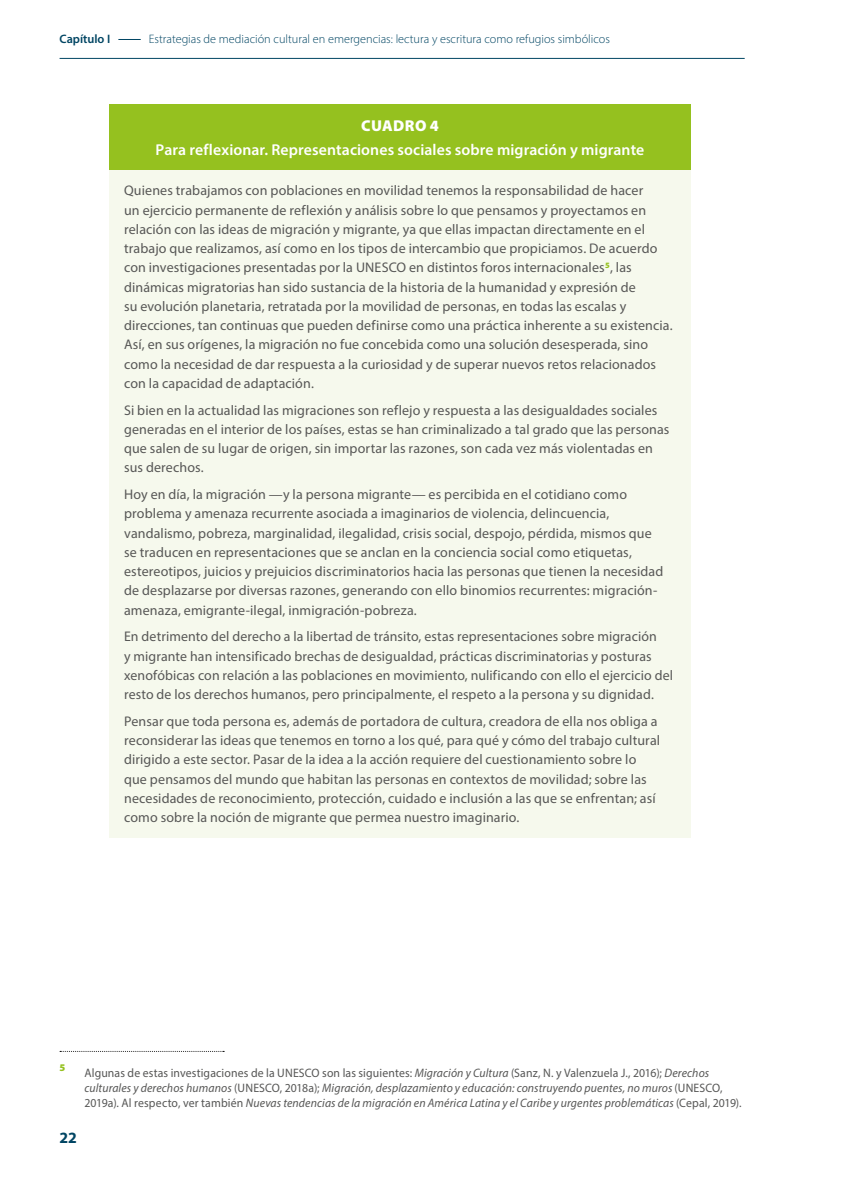
<style>
.page{position:relative;width:844px;height:1191px;background:#fff}
.page>*{position:absolute;margin:0;border:0;box-sizing:border-box;transform-origin:0 0}
.t1{font:600 15.75px "Myriad Pro";letter-spacing:.005em;color:#fff}
.t2{font:900 15.75px "Myriad Pro";letter-spacing:.025em;color:#fff}
.t3{font:700 15.75px "Myriad Pro";color:#004563}
.t4{font:14px/19.2px "Myriad Pro";letter-spacing:.01em;color:#575756}
.t5{font:italic 12.25px/14.7px "Myriad Pro";letter-spacing:.01em;color:#575756;scale:.96 1}
.t6{font:300 12.25px "Myriad Pro";color:#004563}
.t7{font:600 12.25px "Myriad Pro";color:#004563}
.t8{font:900 10.15px "Myriad Pro";color:#95c11f}
.s1{font-style:normal}
</style>
<div class="page">
<hr style="left:60px;top:58px;width:684px;height:1px;background:#004563">
<svg style="left:118px;top:39px;width:23px;height:1px"></svg>
<div style="left:109px;top:104px;width:581px;height:66px;background:#95c11f"></div>
<div style="left:109px;top:170px;width:581px;height:667px;background:#f6f9ed"></div>
<svg style="left:60px;top:1051px;width:164px;height:1px"></svg>
<p class="t7" style="left:60px;top:31px;width:52px">Capítulo I</p>
<p class="t6" style="left:149px;top:32px;width:462px">Estrategias de mediación cultural en emergencias: lectura y escritura como refugios simbólicos</p>
<p class="t2" style="left:361px;top:115px;width:79px">CUADRO 4</p>
<p class="t1" style="left:156px;top:140px;width:490px">Para reflexionar. Representaciones sociales sobre migración y migrante</p>
<p class="t4" style="left:124px;top:181px;width:550px">Quienes trabajamos con poblaciones en movilidad tenemos la responsabilidad de hacer<br>un ejercicio permanente de reflexión y análisis sobre lo que pensamos y proyectamos en relación con las ideas de migración y migrante, ya que ellas impactan directamente en el trabajo que realizamos, así como en los tipos de intercambio que propiciamos. De acuerdo con investigaciones presentadas por la UNESCO en distintos foros internacionales<sup>5</sup>, las dinámicas migratorias han sido sustancia de la historia de la humanidad y expresión de<br>su evolución planetaria, retratada por la movilidad de personas, en todas las escalas y direcciones, tan continuas que pueden definirse como una práctica inherente a su existencia.<br>Así, en sus orígenes, la migración no fue concebida como una solución desesperada, sino como la necesidad de dar respuesta a la curiosidad y de superar nuevos retos relacionados con la capacidad de adaptación.</p>
<p class="t4" style="left:124px;top:400px;width:546px">Si bien en la actualidad las migraciones son reflejo y respuesta a las desigualdades sociales generadas en el interior de los países, estas se han criminalizado a tal grado que las personas que salen de su lugar de origen, sin importar las razones, son cada vez más violentadas en sus derechos.</p>
<p class="t4" style="left:124px;top:484px;width:540px">Hoy en día, la migración —y la persona migrante— es percibida en el cotidiano como problema y amenaza recurrente asociada a imaginarios de violencia, delincuencia, vandalismo, pobreza, marginalidad, ilegalidad, crisis social, despojo, pérdida, mismos que se traducen en representaciones que se anclan en la conciencia social como etiquetas, estereotipos, juicios y prejuicios discriminatorios hacia las personas que tienen la necesidad de desplazarse por diversas razones, generando con ello binomios recurrentes: migración&shy;amenaza, emigrante-ilegal, inmigración-pobreza.</p>
<p class="t4" style="left:124px;top:627px;width:550px">En detrimento del derecho a la libertad de tránsito, estas representaciones sobre migración<br>y migrante han intensificado brechas de desigualdad, prácticas discriminatorias y posturas xenofóbicas con relación a las poblaciones en movimiento, nulificando con ello el ejercicio del resto de los derechos humanos, pero principalmente, el respeto a la persona y su dignidad.</p>
<p class="t4" style="left:124px;top:711px;width:537px">Pensar que toda persona es, además de portadora de cultura, creadora de ella nos obliga a reconsiderar las ideas que tenemos en torno a los qué, para qué y cómo del trabajo cultural dirigido a este sector. Pasar de la idea a la acción requiere del cuestionamiento sobre lo que pensamos del mundo que habitan las personas en contextos de movilidad; sobre las necesidades de reconocimiento, protección, cuidado e inclusión a las que se enfrentan; así como sobre la noción de migrante que permea nuestro imaginario.</p>
<p class="t8" style="left:60px;top:1061px;width:7px">5</p>
<p class="t5" style="left:84px;top:1065px;width:686px"><span class="s1">Algunas de estas investigaciones de la UNESCO son las siguientes:</span> Migración y Cultura <span class="s1">(Sanz, N. y Valenzuela J., 2016);</span> Derechos culturales y derechos humanos <span class="s1">(UNESCO, 2018a);</span> Migración, desplazamiento y educación: construyendo puentes, no muros <span class="s1">(UNESCO,<br>2019a). Al respecto, ver también</span> Nuevas tendencias de la migración en América Latina y el Caribe y urgentes problemáticas <span class="s1">(Cepal, 2019).</span></p>
<p class="t3" style="left:60px;top:1127px;width:19px">22</p>
</div>
